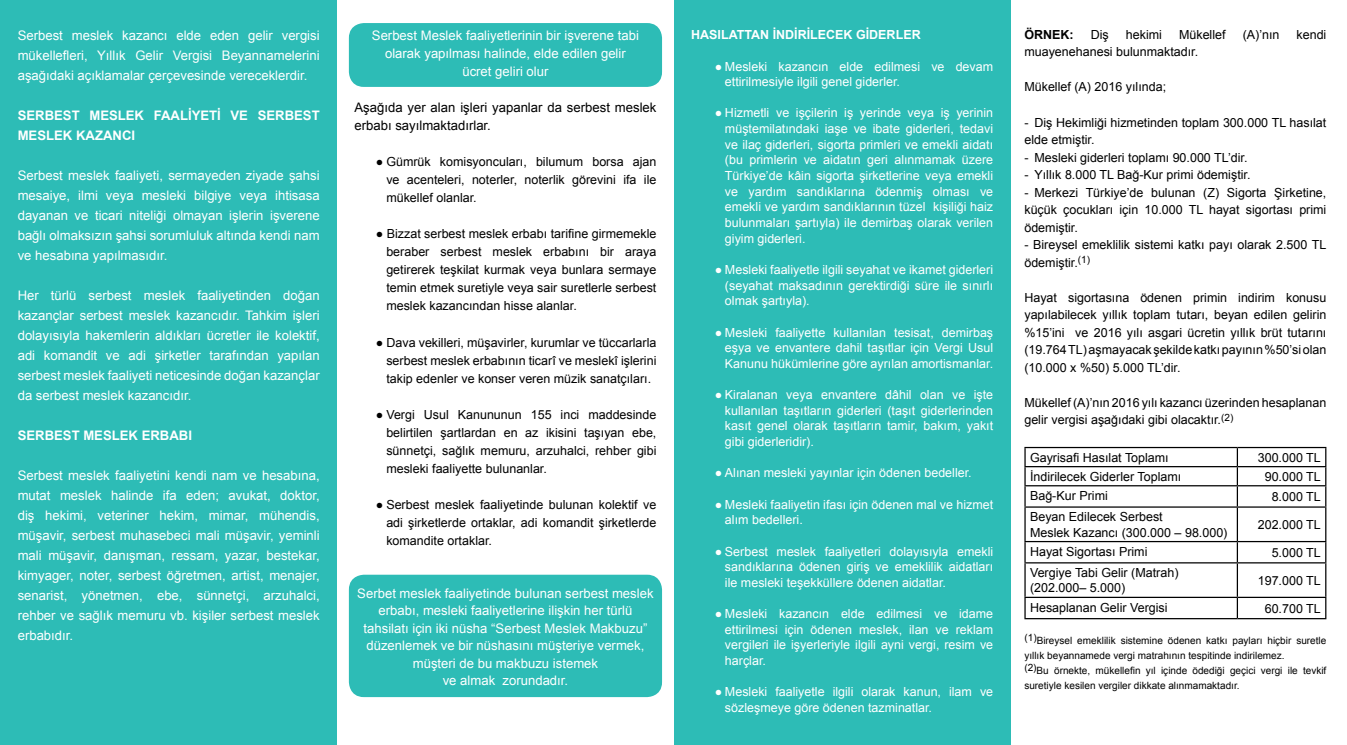
<style>
.page{position:relative;width:1347px;height:745px;background:#fff}
.page>*{position:absolute;margin:0;border:0;box-sizing:border-box;transform-origin:0 0}
.Paragraph_Style_1{font:13.12px/20px "Arial";color:#fff;text-align:justify}
.t1{font:13.12px/18px "Arial";color:#000}
.t2{font:700 13.12px/20px "Arial";color:#fff}
.Paragraph_Style_3{font:12.5px/18px "Arial";color:#000;text-align:justify}
.Paragraph_Style_1-2{font:12.5px/15.6px "Arial";color:#fff;text-align:justify}
.t3{font:700 12.5px "Arial";color:#fff}
.t4{font:700 12.5px "Arial";color:#000}
.t5{font:10px/15px "Arial";color:#000}
</style>
<div class="page">
<div style="left:349px;top:23px;width:313px;height:64px;background:#2dbcb6;border-radius:15px"></div>
<div style="left:349px;top:574px;width:313px;height:122px;background:#2dbcb6;border-radius:15px"></div>
<div style="left:0;top:0;width:337px;height:744px;background:#2dbcb6"></div>
<div style="left:674px;top:0;width:336px;height:744px;background:#2dbcb6"></div>
<hr style="left:1237px;top:446px;width:89px;height:2px;background:#000">
<hr style="left:1237px;top:617px;width:89px;height:2px;background:#000">
<hr style="left:1024px;top:446px;width:213px;height:2px;background:#000">
<svg style="left:1024px;top:447px;width:302px;height:171px"></svg>
<hr style="left:1236px;top:597px;width:2px;height:20px;background:#000">
<hr style="left:1024px;top:617px;width:213px;height:2px;background:#000">
<p class="Paragraph_Style_1" style="left:18px;top:25px;width:303px">Serbest meslek kazancı elde eden gelir vergisi mükellefleri, Yıllık Gelir Vergisi Beyannamelerini aşağıdaki açıklamalar çerçevesinde vereceklerdir.</p>
<p class="t2" style="left:18px;top:105px;width:303px">SERBEST MESLEK FAALİYETİ VE SERBEST<br>MESLEK KAZANCI</p>
<p class="Paragraph_Style_1" style="left:18px;top:165px;width:303px">Serbest meslek faaliyeti, sermayeden ziyade şahsi mesaiye, ilmi veya mesleki bilgiye veya ihtisasa dayanan ve ticari niteliği olmayan işlerin işverene bağlı olmaksızın şahsi sorumluluk altında kendi nam ve hesabına yapılmasıdır.</p>
<p class="Paragraph_Style_1" style="left:18px;top:285px;width:303px">Her türlü serbest meslek faaliyetinden doğan kazançlar serbest meslek kazancıdır. Tahkim işleri dolayısıyla hakemlerin aldıkları ücretler ile kolektif, adi komandit ve adi şirketler tarafından yapılan serbest meslek faaliyeti neticesinde doğan kazançlar da serbest meslek kazancıdır.</p>
<p class="t2" style="left:18px;top:425px;width:176px">SERBEST MESLEK ERBABI</p>
<p class="Paragraph_Style_1" style="left:18px;top:465px;width:303px">Serbest meslek faaliyetini kendi nam ve hesabına, mutat meslek halinde ifa eden; avukat, doktor, diş hekimi, veteriner hekim, mimar, mühendis, müşavir, serbest muhasebeci mali müşavir, yeminli mali müşavir, danışman, ressam, yazar, bestekar, kimyager, noter, serbest öğretmen, artist, menajer, senarist, yönetmen, ebe, sünnetçi, arzuhalci, rehber ve sağlık memuru vb. kişiler serbest meslek erbabıdır.</p>
<p class="Paragraph_Style_1" style="left:372px;top:27px;width:268px;line-height:18px;text-align:center">Serbest Meslek faaliyetlerinin bir işverene tabi olarak yapılması halinde, elde edilen gelir</p>
<p class="Paragraph_Style_1" style="left:462px;top:62px;width:88px">ücret geliri olur</p>
<p class="t1" style="left:354px;top:99px;width:303px">Aşağıda yer alan işleri yapanlar da serbest meslek erbabı sayılmaktadırlar.</p>
<p class="Paragraph_Style_3" style="left:386px;top:153px;width:271px;text-indent:-11px">● Gümrük komisyoncuları, bilumum borsa ajan ve acenteleri, noterler, noterlik görevini ifa ile mükellef olanlar.</p>
<p class="Paragraph_Style_3" style="left:386px;top:225px;width:271px;text-indent:-11px">● Bizzat serbest meslek erbabı tarifine girmemekle beraber serbest meslek erbabını bir araya getirerek teşkilat kurmak veya bunlara sermaye temin etmek suretiyle veya sair suretlerle serbest meslek kazancından hisse alanlar.</p>
<p class="Paragraph_Style_3" style="left:386px;top:333px;width:271px;text-indent:-11px">● Dava vekilleri, müşavirler, kurumlar ve tüccarlarla serbest meslek erbabının ticarî ve meslekî işlerini takip edenler ve konser veren müzik sanatçıları.</p>
<p class="Paragraph_Style_3" style="left:386px;top:405px;width:271px;text-indent:-11px">● Vergi Usul Kanununun 155 inci maddesinde belirtilen şartlardan en az ikisini taşıyan ebe, sünnetçi, sağlık memuru, arzuhalci, rehber gibi mesleki faaliyette bulunanlar.</p>
<p class="Paragraph_Style_3" style="left:386px;top:495px;width:271px;text-indent:-11px">● Serbest meslek faaliyetinde bulunan kolektif ve adi şirketlerde ortaklar, adi komandit şirketlerde komandite ortaklar.</p>
<p class="Paragraph_Style_1" style="left:357px;top:584px;width:298px;line-height:17.5px;text-align:center">Serbet meslek faaliyetinde bulunan serbest meslek erbabı, mesleki faaliyetlerine ilişkin her türlü tahsilatı için iki nüsha “Serbest Meslek Makbuzu” düzenlemek ve bir nüshasını müşteriye vermek, müşteri de bu makbuzu istemek</p>
<p class="Paragraph_Style_1" style="left:443px;top:670px;width:127px">ve almak zorundadır.</p>
<p class="t3" style="left:691px;top:26px;width:231px">HASILATTAN İNDİRİLECEK GİDERLER</p>
<p class="Paragraph_Style_1-2" style="left:725px;top:58px;width:270px;text-indent:-10px">● Mesleki kazancın elde edilmesi ve devam ettirilmesiyle ilgili genel giderler.</p>
<p class="Paragraph_Style_1-2" style="left:725px;top:105px;width:270px;text-indent:-10px">● Hizmetli ve işçilerin iş yerinde veya iş yerinin müştemilatındaki iaşe ve ibate giderleri, tedavi ve ilaç giderleri, sigorta primleri ve emekli aidatı (bu primlerin ve aidatın geri alınmamak üzere Türkiye’de kâin sigorta şirketlerine veya emekli ve yardım sandıklarına ödenmiş olması ve emekli ve yardım sandıklarının tüzel kişiliği haiz bulunmaları şartıyla) ile demirbaş olarak verilen giyim giderleri.</p>
<p class="Paragraph_Style_1-2" style="left:725px;top:262px;width:270px;text-indent:-10px">● Mesleki faaliyetle ilgili seyahat ve ikamet giderleri (seyahat maksadının gerektirdiği süre ile sınırlı olmak şartıyla).</p>
<p class="Paragraph_Style_1-2" style="left:725px;top:324px;width:270px;text-indent:-10px">● Mesleki faaliyette kullanılan tesisat, demirbaş eşya ve envantere dahil taşıtlar için Vergi Usul Kanunu hükümlerine göre ayrılan amortismanlar.</p>
<p class="Paragraph_Style_1-2" style="left:725px;top:387px;width:270px;text-indent:-10px">● Kiralanan veya envantere dâhil olan ve işte kullanılan taşıtların giderleri (taşıt giderlerinden kasıt genel olarak taşıtların tamir, bakım, yakıt gibi giderleridir).</p>
<p class="Paragraph_Style_1-2" style="left:715px;top:465px;width:258px">● Alınan mesleki yayınlar için ödenen bedeller.</p>
<p class="Paragraph_Style_1-2" style="left:725px;top:496px;width:270px;text-indent:-10px">● Mesleki faaliyetin ifası için ödenen mal ve hizmet alım bedelleri.</p>
<p class="Paragraph_Style_1-2" style="left:725px;top:543px;width:270px;text-indent:-10px">● Serbest meslek faaliyetleri dolayısıyla emekli sandıklarına ödenen giriş ve emeklilik aidatları ile mesleki teşekküllere ödenen aidatlar.</p>
<p class="Paragraph_Style_1-2" style="left:725px;top:605px;width:270px;text-indent:-10px">● Mesleki kazancın elde edilmesi ve idame ettirilmesi için ödenen meslek, ilan ve reklam vergileri ile işyerleriyle ilgili ayni vergi, resim ve harçlar.</p>
<p class="Paragraph_Style_1-2" style="left:725px;top:683px;width:270px;text-indent:-10px">● Mesleki faaliyetle ilgili olarak kanun, ilam ve sözleşmeye göre ödenen tazminatlar.</p>
<p class="t4" style="left:1024px;top:26px;width:51px">ÖRNEK:</p>
<p class="Paragraph_Style_3" style="left:1090px;top:26px;width:20px">Diş</p>
<p class="Paragraph_Style_3" style="left:1125px;top:26px;width:38px">hekimi</p>
<p class="Paragraph_Style_3" style="left:1179px;top:26px;width:48px">Mükellef</p>
<p class="Paragraph_Style_3" style="left:1242px;top:26px;width:38px">(A)’nın</p>
<p class="Paragraph_Style_3" style="left:1296px;top:26px;width:31px">kendi</p>
<p class="Paragraph_Style_3" style="left:1024px;top:43px;width:175px">muayenehanesi bulunmaktadır.</p>
<p class="Paragraph_Style_3" style="left:1024px;top:78px;width:143px">Mükellef (A) 2016 yılında;</p>
<p class="Paragraph_Style_3" style="left:1024px;top:113px;width:303px;line-height:17.5px">- Diş Hekimliği hizmetinden toplam 300.000 TL hasılat elde etmiştir.</p>
<p class="Paragraph_Style_3" style="left:1024px;top:148px;width:225px">- Mesleki giderleri toplamı 90.000 TL’dir.</p>
<p class="Paragraph_Style_3" style="left:1024px;top:166px;width:228px">- Yıllık 8.000 TL Bağ-Kur primi ödemiştir.</p>
<p class="Paragraph_Style_3" style="left:1024px;top:183px;width:303px;line-height:17.5px">- Merkezi Türkiye’de bulunan (Z) Sigorta Şirketine, küçük çocukları için 10.000 TL hayat sigortası primi ödemiştir.</p>
<p class="Paragraph_Style_3" style="left:1024px;top:236px;width:303px;line-height:17.5px">- Bireysel emeklilik sistemi katkı payı olarak 2.500 TL ödemiştir.<sup>(1)</sup></p>
<p class="Paragraph_Style_3" style="left:1024px;top:288px;width:303px;line-height:17.5px">Hayat sigortasına ödenen primin indirim konusu yapılabilecek yıllık toplam tutarı, beyan edilen gelirin %15’ini ve 2016 yılı asgari ücretin yıllık brüt tutarını</p>
<p class="Paragraph_Style_3" style="left:1024px;top:341px;width:303px">(19.764 TL) aşmayacak şekilde katkı payının %50’si olan</p>
<p class="Paragraph_Style_3" style="left:1024px;top:358px;width:158px">(10.000 x %50) 5.000 TL’dir.</p>
<p class="Paragraph_Style_3" style="left:1024px;top:393px;width:303px;line-height:17.5px">Mükellef (A)’nın 2016 yılı kazancı üzerinden hesaplanan gelir vergisi aşağıdaki gibi olacaktır.<sup>(2)</sup></p>
<p class="Paragraph_Style_3" style="left:1030px;top:448px;width:140px">Gayrisafi Hasılat Toplamı</p>
<p class="Paragraph_Style_3" style="left:1257px;top:448px;width:65px">300.000 TL</p>
<p class="Paragraph_Style_3" style="left:1030px;top:467px;width:153px">İndirilecek Giderler Toplamı</p>
<p class="Paragraph_Style_3" style="left:1264px;top:467px;width:58px">90.000 TL</p>
<p class="Paragraph_Style_3" style="left:1030px;top:486px;width:79px">Bağ-Kur Primi</p>
<p class="Paragraph_Style_3" style="left:1271px;top:487px;width:51px">8.000 TL</p>
<p class="Paragraph_Style_3" style="left:1030px;top:507px;width:134px">Beyan Edilecek Serbest</p>
<p class="Paragraph_Style_3" style="left:1030px;top:523px;width:199px">Meslek Kazancı (300.000 – 98.000)</p>
<p class="Paragraph_Style_3" style="left:1257px;top:515px;width:65px">202.000 TL</p>
<p class="Paragraph_Style_3" style="left:1030px;top:542px;width:119px">Hayat Sigortası Primi</p>
<p class="Paragraph_Style_3" style="left:1271px;top:543px;width:51px">5.000 TL</p>
<p class="Paragraph_Style_3" style="left:1030px;top:564px;width:150px;line-height:15.4px">Vergiye Tabi Gelir (Matrah) (202.000– 5.000)</p>
<p class="Paragraph_Style_3" style="left:1257px;top:571px;width:65px">197.000 TL</p>
<p class="Paragraph_Style_3" style="left:1030px;top:598px;width:139px">Hesaplanan Gelir Vergisi</p>
<p class="Paragraph_Style_3" style="left:1264px;top:599px;width:58px">60.700 TL</p>
<p class="t5" style="left:1024px;top:633px;width:303px">(1)Bireysel emeklilik sistemine ödenen katkı payları hiçbir suretle yıllık beyannamede vergi matrahının tespitinde indirilemez.</p>
<p class="t5" style="left:1024px;top:663px;width:303px">(2)Bu örnekte, mükellefin yıl içinde ödediği geçici vergi ile tevkif suretiyle kesilen vergiler dikkate alınmamaktadır.</p>
</div>
